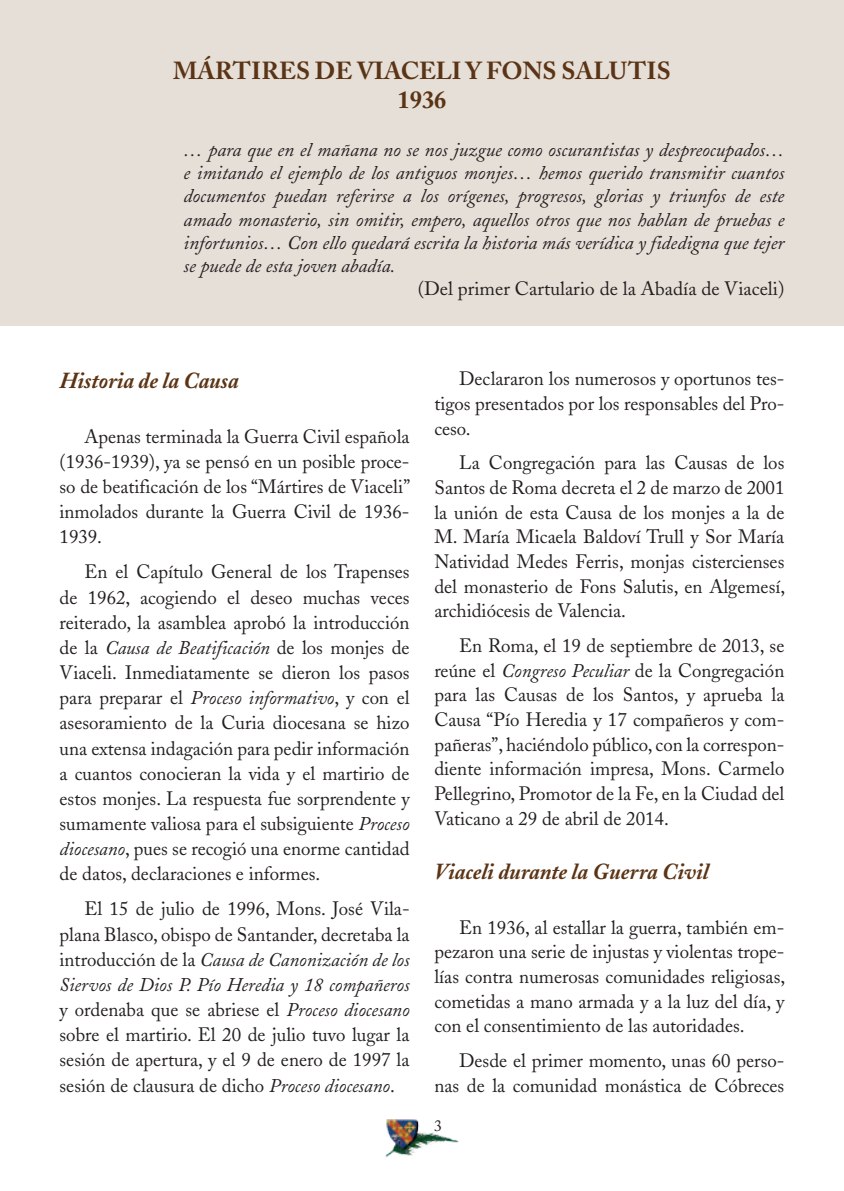
<style>
.page{position:relative;width:844px;height:1191px;background:#fff}
.page>*{position:absolute;margin:0;border:0;box-sizing:border-box;transform-origin:0 0}
.t1{font:700 24.5px/29.4px "Adobe Caslon";color:#5b3415;text-align:center}
.t2{font:italic 700 22.75px "Adobe Caslon";color:#5b3415}
.t3{font:19.25px/25.2px "Adobe Caslon";color:#231f20;text-align:justify}
.t4{font:italic 19.25px/23.1px "Adobe Caslon";color:#231f20;text-align:justify}
.t5{font:15.75px "Adobe Caslon";color:#231f20}
.s1{font-style:italic}
</style>
<div class="page">
<img style="left:385px;top:1119px;width:73px;height:38px">
<div style="left:0;top:0;width:843px;height:326px;background:#e6dfd8"></div>
<p class="t1" style="left:173px;top:56px;width:499px">MÁRTIRES DE VIACELI Y FONS SALUTIS<br>1936</p>
<p class="t4" style="left:183px;top:139px;width:602px">… para que en el mañana no se nos juzgue como oscurantistas y despreocupados… e imitando el ejemplo de los antiguos monjes… hemos querido transmitir cuantos documentos puedan referirse a los orígenes, progresos, glorias y triunfos de este amado monasterio, sin omitir, empero, aquellos otros que nos hablan de pruebas e infortunios… Con ello quedará escrita la historia más verídica y fidedigna que tejer se puede de esta joven abadía.</p>
<p class="t3" style="left:417px;top:276px;width:368px">(Del primer Cartulario de la Abadía de Viaceli)</p>
<p class="t2" style="left:60px;top:367px;width:181px">Historia de la Causa</p>
<p class="t3" style="left:60px;top:424px;width:352px;text-indent:25px">Apenas terminada la Guerra Civil española (1936-1939), ya se pensó en un posible proce&shy;so de beatificación de los “Mártires de Viaceli” inmolados durante la Guerra Civil de 1936- 1939.</p>
<p class="t3" style="left:60px;top:559px;width:351px;text-indent:25px">En el Capítulo General de los Trapenses de 1962, acogiendo el deseo muchas veces reiterado, la asamblea aprobó la introducción de la <span class="s1">Causa de Beatificación</span> de los monjes de Viaceli. Inmediatamente se dieron los pasos para preparar el <span class="s1">Proceso informativo</span>, y con el asesoramiento de la Curia diocesana se hizo una extensa indagación para pedir información a cuantos conocieran la vida y el martirio de estos monjes. La respuesta fue sorprendente y sumamente valiosa para el subsiguiente <span class="s1">Proceso diocesano</span>, pues se recogió una enorme cantidad de datos, declaraciones e informes.</p>
<p class="t3" style="left:60px;top:896px;width:351px;text-indent:25px">El 15 de julio de 1996, Mons. José Vila&shy;plana Blasco, obispo de Santander, decretaba la introducción de la <span class="s1">Causa de Canonización de los Siervos de Dios P. Pío Heredia y 18 compañeros </span>y ordenaba que se abriese el <span class="s1">Proceso diocesano </span>sobre el martirio. El 20 de julio tuvo lugar la sesión de apertura, y el 9 de enero de 1997 la sesión de clausura de dicho <span class="s1">Proceso diocesano</span>.</p>
<p class="t3" style="left:434px;top:367px;width:351px;line-height:24.7px;text-indent:25px">Declararon los numerosos y oportunos tes&shy;tigos presentados por los responsables del Pro&shy;ceso.</p>
<p class="t3" style="left:434px;top:450px;width:352px;line-height:24.7px;text-indent:25px">La Congregación para las Causas de los Santos de Roma decreta el 2 de marzo de 2001 la unión de esta Causa de los monjes a la de M. María Micaela Baldoví Trull y Sor María Natividad Medes Ferris, monjas cistercienses del monasterio de Fons Salutis, en Algemesí, archidiócesis de Valencia.</p>
<p class="t3" style="left:434px;top:633px;width:351px;line-height:24.7px;text-indent:25px">En Roma, el 19 de septiembre de 2013, se reúne el <span class="s1">Congreso Peculiar</span> de la Congregación para las Causas de los Santos, y aprueba la Causa “Pío Heredia y 17 compañeros y com&shy;pañeras”, haciéndolo público, con la correspon&shy;diente información impresa, Mons. Carmelo Pellegrino, Promotor de la Fe, en la Ciudad del Vaticano a 29 de abril de 2014.</p>
<p class="t2" style="left:434px;top:858px;width:276px">Viaceli durante la Guerra Civil</p>
<p class="t3" style="left:434px;top:915px;width:352px;line-height:24.7px;text-indent:25px">En 1936, al estallar la guerra, también em&shy;pezaron una serie de injustas y violentas trope&shy;lías contra numerosas comunidades religiosas, cometidas a mano armada y a la luz del día, y con el consentimiento de las autoridades.</p>
<p class="t3" style="left:434px;top:1048px;width:351px;line-height:24.7px;text-align:right">Desde el primer momento, unas 60 perso&shy;nas de la comunidad monástica de Cóbreces</p>
<p class="t5" style="left:434px;top:1116px;width:9px">3</p>
</div>
